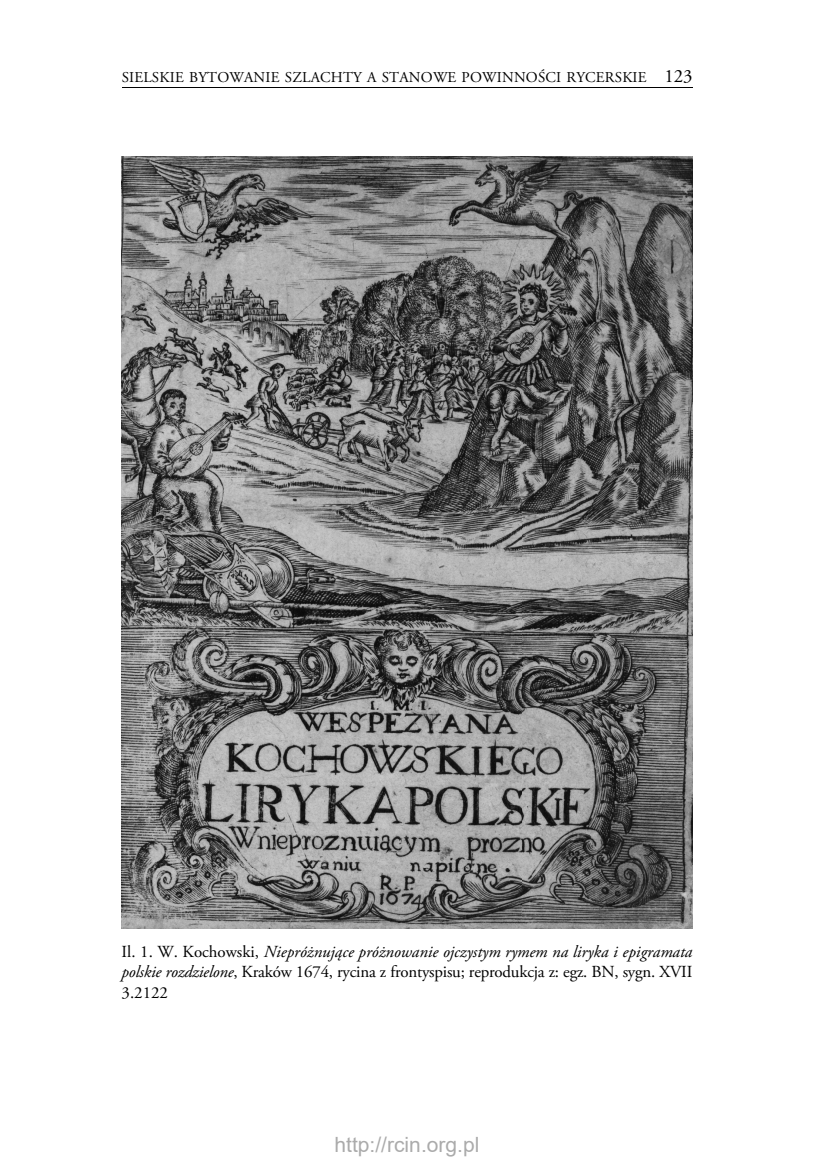
<style>
.page{position:relative;width:814px;height:1166px;background:#fff}
.page>*{position:absolute;margin:0;border:0;box-sizing:border-box;transform-origin:0 0}
.t1{font:21px "Arial";color:#ababab}
.t2{font:16.8px/20.7px "Adobe Garamond Pro";letter-spacing:-.01em;color:#000;text-align:justify}
.t3{font:15.05px "Adobe Garamond Pro";letter-spacing:.015em;color:#000}
.s1{font-size:18.72px}
.s2{font-style:italic}
</style>
<div class="page">
<hr style="left:122px;top:87px;width:570px;height:1px;background:#000">
<img style="left:122px;top:156px;width:570px;height:772px">
<p class="t3" style="left:122px;top:72px;width:572px">SIELSKIE BYTOWANIE SZLACHTY A STANOWE POWINNOŚCI RYCERSKIE <span class="s1">123</span></p>
<p class="t2" style="left:122px;top:942px;width:572px">Il. 1. W. Kochowski, <span class="s2">Niepróżnujące próżnowanie ojczystym rymem na liryka i epigramata polskie rozdzielone</span>, Kraków 1674, rycina z frontyspisu; reprodukcja z: egz. BN, sygn. XVII 3.2122</p>
<p class="t1" style="left:334px;top:1130px;width:146px">http://rcin.org.pl</p>
</div>
